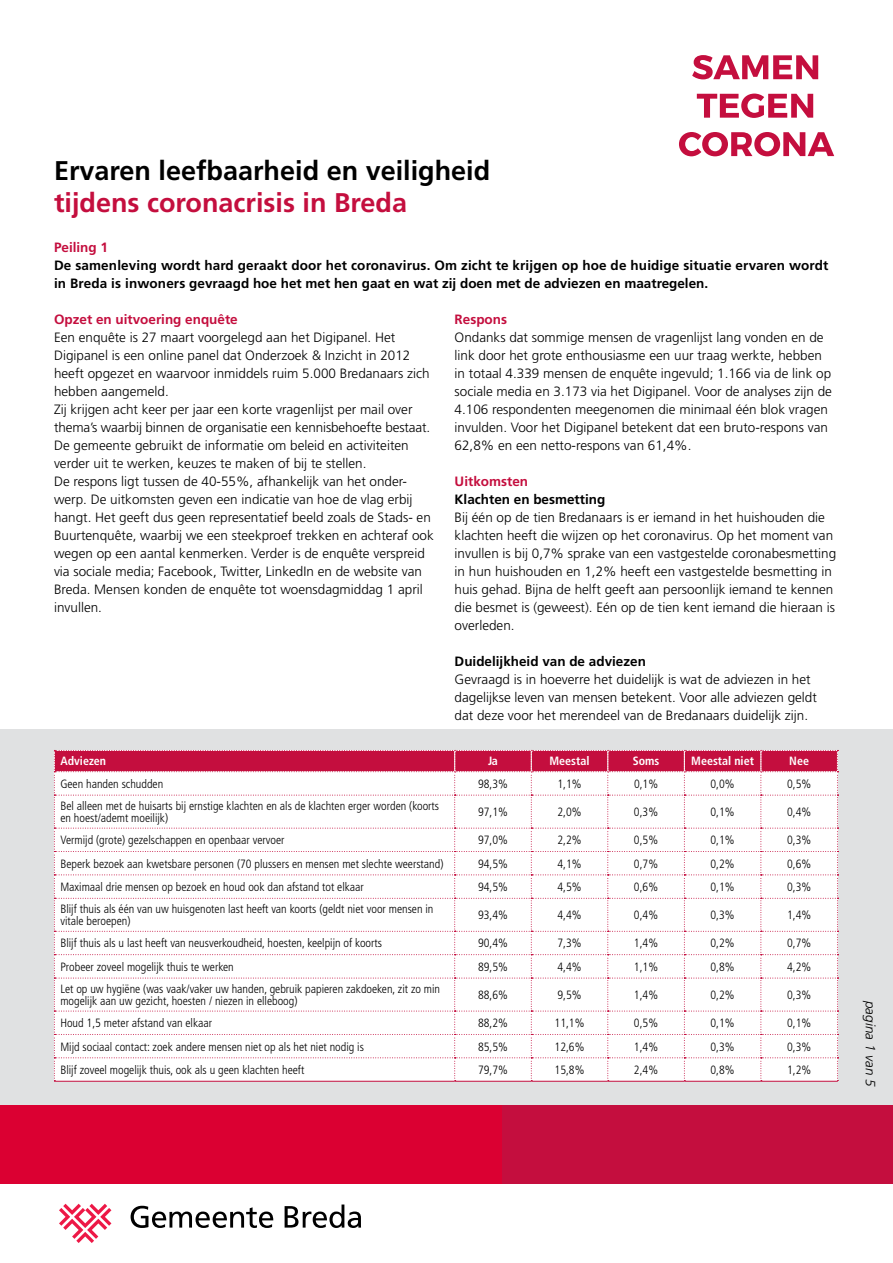
<style>
.page{position:relative;width:893px;height:1263px;background:#fff}
.page>*{position:absolute;margin:0;border:0;box-sizing:border-box;transform-origin:0 0}
._1_Kop_groot{font:700 27px "Frutiger LT Std";color:#000}
._1_Kop_groot-2{font:700 27px "Frutiger LT Std";color:#c40e3e}
.P_basistekst{font:300 13.5px/18px "Frutiger LT Std";color:#000}
.P_Inleiding{font:700 13.5px/18px "Frutiger LT Std";letter-spacing:.01em;color:#000}
._2_kopje{font:700 13.5px "Frutiger LT Std";color:#c40e3e}
._2_kopje-2{font:700 13.5px "Frutiger LT Std";color:#000}
.t1{font:italic 300 13.5px "Frutiger LT Std";color:#000}
.P_tabel{font:300 condensed 12px/12px "Frutiger LT Std";color:#000}
._4_Tabel_kop{font:700 condensed 12px "Frutiger LT Std";color:#fff}
</style>
<div class="page">
<div style="left:0;top:729px;width:893px;height:389px;background:#e0e1e2"></div>
<div style="left:0;top:1105px;width:502px;height:79px;background:#db0032"></div>
<div style="left:502px;top:1105px;width:391px;height:79px;background:#c40e3e"></div>
<svg style="left:679px;top:132px;width:155px;height:24px"></svg>
<svg style="left:697px;top:94px;width:116px;height:24px"></svg>
<svg style="left:692px;top:55px;width:126px;height:24px"></svg>
<hr style="left:54px;top:1081px;width:401px;height:1px;background:#c40e3e">
<hr style="left:455px;top:1081px;width:76px;height:1px;background:#c40e3e">
<hr style="left:531px;top:1081px;width:77px;height:1px;background:#c40e3e">
<hr style="left:608px;top:1081px;width:76px;height:1px;background:#c40e3e">
<hr style="left:684px;top:1081px;width:77px;height:1px;background:#c40e3e">
<hr style="left:761px;top:1081px;width:77px;height:1px;background:#c40e3e">
<svg style="left:54px;top:750px;width:784px;height:331px;background:#f9eaee"></svg>
<svg style="left:59px;top:1204px;width:52px;height:39px"></svg>
<svg style="left:131px;top:1206px;width:142px;height:22px"></svg>
<svg style="left:285px;top:1204px;width:76px;height:24px"></svg>
<p class="_1_Kop_groot" style="left:54px;top:155px;width:438px">Ervaren leefbaarheid en veiligheid</p>
<p class="_1_Kop_groot-2" style="left:54px;top:187px;width:355px">tijdens coronacrisis in Breda</p>
<p class="_2_kopje" style="left:54px;top:239px;width:56px">Peiling 1</p>
<p class="P_Inleiding" style="left:54px;top:256px;width:776px">De samenleving wordt hard geraakt door het coronavirus. Om zicht te krijgen op hoe de huidige situatie ervaren wordt in Breda is inwoners gevraagd hoe het met hen gaat en wat zij doen met de adviezen en maatregelen.</p>
<p class="_2_kopje" style="left:54px;top:311px;width:185px">Opzet en uitvoering enquête</p>
<p class="P_basistekst" style="left:54px;top:329px;width:377px">Een enquête is 27 maart voorgelegd aan het Digipanel. Het Digipanel is een online panel dat Onderzoek &amp; Inzicht in 2012 heeft opgezet en waarvoor inmiddels ruim 5.000 Bredanaars zich hebben aangemeld.</p>
<p class="P_basistekst" style="left:54px;top:401px;width:378px">Zij krijgen acht keer per jaar een korte vragenlijst per mail over thema’s waarbij binnen de organisatie een kennisbehoefte bestaat.<br>De gemeente gebruikt de informatie om beleid en activiteiten verder uit te werken, keuzes te maken of bij te stellen.</p>
<p class="P_basistekst" style="left:54px;top:472px;width:381px">De respons ligt tussen de 40-55%, afhankelijk van het onder&shy;werp. De uitkomsten geven een indicatie van hoe de vlag erbij hangt. Het geeft dus geen representatief beeld zoals de Stads- en Buurtenquête, waarbij we een steekproef trekken en achteraf ook wegen op een aantal kenmerken. Verder is de enquête verspreid via sociale media; Facebook, Twitter, LinkedIn en de website van Breda. Mensen konden de enquête tot woensdagmiddag 1 april invullen.</p>
<p class="_2_kopje" style="left:455px;top:311px;width:54px">Respons</p>
<p class="P_basistekst" style="left:455px;top:329px;width:379px">Ondanks dat sommige mensen de vragenlijst lang vonden en de link door het grote enthousiasme een uur traag werkte, hebben in totaal 4.339 mensen de enquête ingevuld; 1.166 via de link op sociale media en 3.173 via het Digipanel. Voor de analyses zijn de 4.106 respondenten meegenomen die minimaal één blok vragen invulden. Voor het Digipanel betekent dat een bruto-respons van 62,8% en een netto-respons van 61,4%.</p>
<p class="_2_kopje" style="left:455px;top:473px;width:75px">Uitkomsten</p>
<p class="_2_kopje-2" style="left:455px;top:491px;width:152px">Klachten en besmetting</p>
<p class="P_basistekst" style="left:455px;top:508px;width:383px">Bij één op de tien Bredanaars is er iemand in het huishouden die klachten heeft die wijzen op het coronavirus. Op het moment van invullen is bij 0,7% sprake van een vastgestelde coronabesmetting in hun huishouden en 1,2% heeft een vastgestelde besmetting in huis gehad. Bijna de helft geeft aan persoonlijk iemand te kennen die besmet is (geweest). Eén op de tien kent iemand die hieraan is overleden.</p>
<p class="_2_kopje-2" style="left:455px;top:653px;width:193px">Duidelijkheid van de adviezen</p>
<p class="P_basistekst" style="left:455px;top:670px;width:364px">Gevraagd is in hoeverre het duidelijk is wat de adviezen in het dagelijkse leven van mensen betekent. Voor alle adviezen geldt dat deze voor het merendeel van de Bredanaars duidelijk zijn.</p>
<p class="_4_Tabel_kop" style="left:60px;top:754px;width:47px">Adviezen</p>
<p class="_4_Tabel_kop" style="left:488px;top:754px;width:11px">Ja</p>
<p class="_4_Tabel_kop" style="left:549px;top:754px;width:42px">Meestal</p>
<p class="_4_Tabel_kop" style="left:633px;top:754px;width:28px">Soms</p>
<p class="_4_Tabel_kop" style="left:691px;top:754px;width:64px">Meestal niet</p>
<p class="_4_Tabel_kop" style="left:789px;top:754px;width:21px">Nee</p>
<p class="P_tabel" style="left:60px;top:778px;width:104px">Geen handen schudden</p>
<p class="P_tabel" style="left:478px;top:778px;width:31px">98,3%</p>
<p class="P_tabel" style="left:557px;top:778px;width:26px">1,1%</p>
<p class="P_tabel" style="left:634px;top:778px;width:26px">0,1%</p>
<p class="P_tabel" style="left:710px;top:778px;width:26px">0,0%</p>
<p class="P_tabel" style="left:787px;top:778px;width:26px">0,5%</p>
<p class="P_tabel" style="left:60px;top:800px;width:380px">Bel alleen met de huisarts bij ernstige klachten en als de klachten erger worden (koorts en hoest/ademt moeilijk)</p>
<p class="P_tabel" style="left:478px;top:806px;width:31px">97,1%</p>
<p class="P_tabel" style="left:557px;top:806px;width:26px">2,0%</p>
<p class="P_tabel" style="left:634px;top:806px;width:26px">0,3%</p>
<p class="P_tabel" style="left:710px;top:806px;width:26px">0,1%</p>
<p class="P_tabel" style="left:787px;top:806px;width:26px">0,4%</p>
<p class="P_tabel" style="left:60px;top:834px;width:226px">Vermijd (grote) gezelschappen en openbaar vervoer</p>
<p class="P_tabel" style="left:478px;top:834px;width:31px">97,0%</p>
<p class="P_tabel" style="left:557px;top:834px;width:26px">2,2%</p>
<p class="P_tabel" style="left:634px;top:834px;width:26px">0,5%</p>
<p class="P_tabel" style="left:710px;top:834px;width:26px">0,1%</p>
<p class="P_tabel" style="left:787px;top:834px;width:26px">0,3%</p>
<p class="P_tabel" style="left:60px;top:858px;width:385px">Beperk bezoek aan kwetsbare personen (70 plussers en mensen met slechte weerstand)</p>
<p class="P_tabel" style="left:478px;top:858px;width:31px">94,5%</p>
<p class="P_tabel" style="left:557px;top:858px;width:26px">4,1%</p>
<p class="P_tabel" style="left:634px;top:858px;width:26px">0,7%</p>
<p class="P_tabel" style="left:710px;top:858px;width:26px">0,2%</p>
<p class="P_tabel" style="left:787px;top:858px;width:26px">0,6%</p>
<p class="P_tabel" style="left:60px;top:881px;width:305px">Maximaal drie mensen op bezoek en houd ook dan afstand tot elkaar</p>
<p class="P_tabel" style="left:478px;top:881px;width:31px">94,5%</p>
<p class="P_tabel" style="left:557px;top:881px;width:26px">4,5%</p>
<p class="P_tabel" style="left:634px;top:881px;width:26px">0,6%</p>
<p class="P_tabel" style="left:710px;top:881px;width:26px">0,1%</p>
<p class="P_tabel" style="left:787px;top:881px;width:26px">0,3%</p>
<p class="P_tabel" style="left:60px;top:903px;width:375px">Blijf thuis als één van uw huisgenoten last heeft van koorts (geldt niet voor mensen in vitale beroepen)</p>
<p class="P_tabel" style="left:478px;top:909px;width:31px">93,4%</p>
<p class="P_tabel" style="left:557px;top:909px;width:26px">4,4%</p>
<p class="P_tabel" style="left:634px;top:909px;width:26px">0,4%</p>
<p class="P_tabel" style="left:710px;top:909px;width:26px">0,3%</p>
<p class="P_tabel" style="left:787px;top:909px;width:26px">1,4%</p>
<p class="P_tabel" style="left:60px;top:937px;width:323px">Blijf thuis als u last heeft van neusverkoudheid, hoesten, keelpijn of koorts</p>
<p class="P_tabel" style="left:478px;top:937px;width:31px">90,4%</p>
<p class="P_tabel" style="left:557px;top:937px;width:26px">7,3%</p>
<p class="P_tabel" style="left:634px;top:937px;width:26px">1,4%</p>
<p class="P_tabel" style="left:710px;top:937px;width:26px">0,2%</p>
<p class="P_tabel" style="left:787px;top:937px;width:26px">0,7%</p>
<p class="P_tabel" style="left:60px;top:961px;width:175px">Probeer zoveel mogelijk thuis te werken</p>
<p class="P_tabel" style="left:478px;top:961px;width:31px">89,5%</p>
<p class="P_tabel" style="left:557px;top:961px;width:26px">4,4%</p>
<p class="P_tabel" style="left:634px;top:961px;width:26px">1,1%</p>
<p class="P_tabel" style="left:710px;top:961px;width:26px">0,8%</p>
<p class="P_tabel" style="left:787px;top:961px;width:26px">4,2%</p>
<p class="P_tabel" style="left:60px;top:983px;width:381px">Let op uw hygiëne (was vaak/vaker uw handen, gebruik papieren zakdoeken, zit zo min mogelijk aan uw gezicht, hoesten / niezen in elleboog)</p>
<p class="P_tabel" style="left:478px;top:989px;width:31px">88,6%</p>
<p class="P_tabel" style="left:557px;top:989px;width:26px">9,5%</p>
<p class="P_tabel" style="left:634px;top:989px;width:26px">1,4%</p>
<p class="P_tabel" style="left:710px;top:989px;width:26px">0,2%</p>
<p class="P_tabel" style="left:787px;top:989px;width:26px">0,3%</p>
<p class="P_tabel" style="left:60px;top:1017px;width:153px">Houd 1,5 meter afstand van elkaar</p>
<p class="P_tabel" style="left:478px;top:1017px;width:31px">88,2%</p>
<p class="P_tabel" style="left:555px;top:1017px;width:31px">11,1%</p>
<p class="P_tabel" style="left:634px;top:1017px;width:26px">0,5%</p>
<p class="P_tabel" style="left:710px;top:1017px;width:26px">0,1%</p>
<p class="P_tabel" style="left:787px;top:1017px;width:26px">0,1%</p>
<p class="P_tabel" style="left:60px;top:1041px;width:305px">Mijd sociaal contact: zoek andere mensen niet op als het niet nodig is</p>
<p class="P_tabel" style="left:478px;top:1041px;width:31px">85,5%</p>
<p class="P_tabel" style="left:555px;top:1041px;width:31px">12,6%</p>
<p class="P_tabel" style="left:634px;top:1041px;width:26px">1,4%</p>
<p class="P_tabel" style="left:710px;top:1041px;width:26px">0,3%</p>
<p class="P_tabel" style="left:787px;top:1041px;width:26px">0,3%</p>
<p class="P_tabel" style="left:60px;top:1064px;width:246px">Blijf zoveel mogelijk thuis, ook als u geen klachten heeft</p>
<p class="P_tabel" style="left:478px;top:1064px;width:31px">79,7%</p>
<p class="P_tabel" style="left:555px;top:1064px;width:31px">15,8%</p>
<p class="P_tabel" style="left:634px;top:1064px;width:26px">2,4%</p>
<p class="P_tabel" style="left:710px;top:1064px;width:26px">0,8%</p>
<p class="P_tabel" style="left:787px;top:1064px;width:26px">1,2%</p>
<p class="t1" style="left:878px;top:1001px;width:87px;rotate:90deg">pagina 1 van 5</p>
</div>
